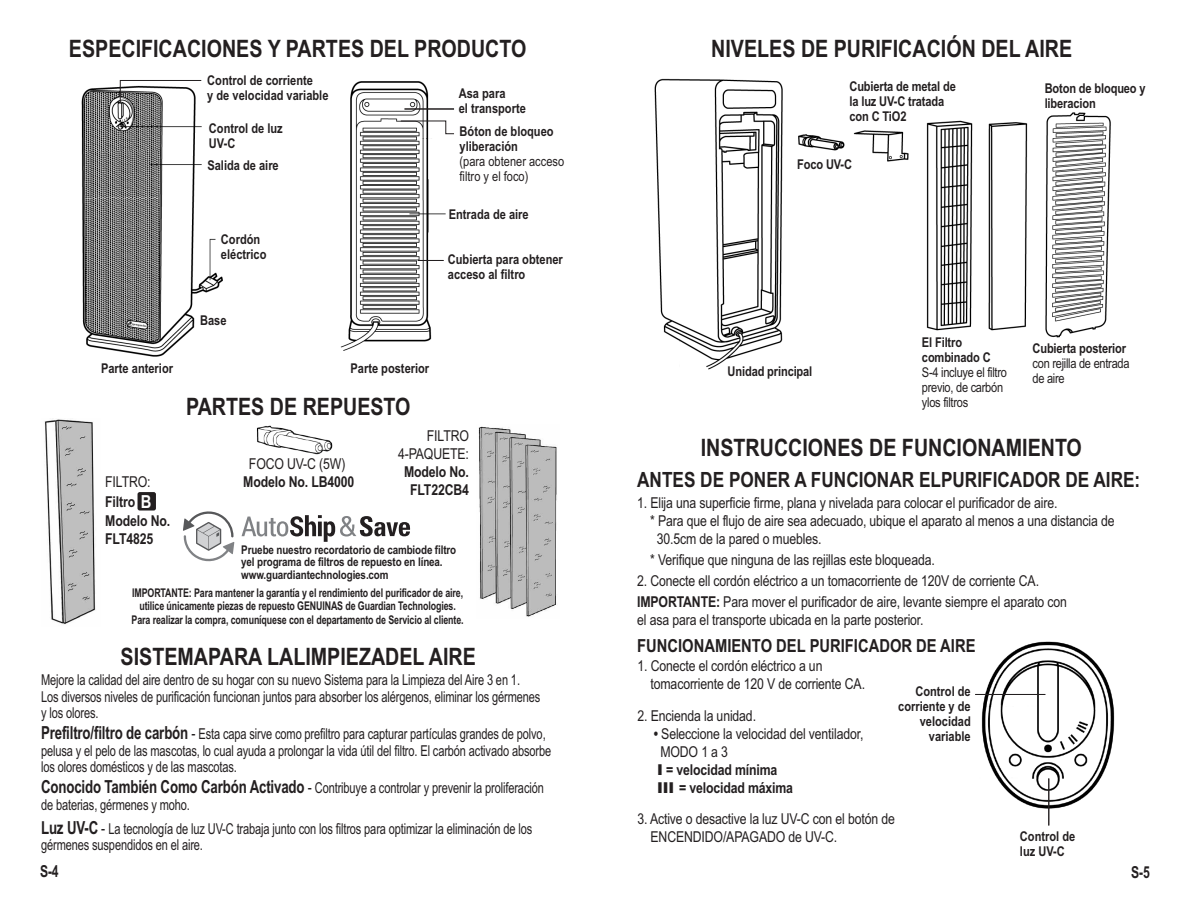
<style>
.page{position:relative;width:1188px;height:918px;background:#fff}
.page>*{position:absolute;margin:0;border:0;box-sizing:border-box;transform-origin:0 0}
.t1{font:700 24px "Arial Narrow";color:#231f20}
.t2{font:700 21px "Arial Narrow";color:#231f20}
.t3{font:700 18px "Arial Narrow";color:#231f20}
.t4{font:700 18px "Arial Narrow";color:#fff}
.t5{font:700 16.5px "Arial Narrow";color:#231f20;scale:.9 1}
.t6{font:15px/18px "Arial Narrow";letter-spacing:-.01em;color:#231f20}
.t7{font:15px/16.5px "Arial Narrow";letter-spacing:-.01em;color:#231f20;scale:.9 1}
.t8{font:700 15px/19.5px "Arial Narrow";letter-spacing:-.01em;color:#231f20}
.t9{font:700 13.5px/15px "Arial Narrow";color:#231f20}
.t10{font:13.5px/15px "Arial Narrow";letter-spacing:-.02em;color:#231f20}
.t11{font:13.5px/15px "Arial Narrow";color:#231f20}
.t12{font:700 12px/13.5px "Arial Narrow";letter-spacing:-.01em;color:#231f20;text-align:center;scale:.9 1}
.t13{font:700 12px/12.8px "Arial Narrow";letter-spacing:-.01em;color:#231f20}
.s1{font-weight:700;font-size:18px}
.s2{font-size:16.5px}
.s3{font-weight:700}
.s4{font-family:"Arial";font-weight:900}
</style>
<div class="page">
<img style="left:81px;top:80px;width:367px;height:277px">
<img style="left:654px;top:78px;width:457px;height:292px">
<div style="left:138px;top:492px;width:18px;height:19px;background:#231f20;border-radius:2px"></div>
<svg style="left:183px;top:511px;width:51px;height:51px"></svg>
<svg style="left:242px;top:515px;width:168px;height:27px"></svg>
<img style="left:44px;top:419px;width:52px;height:206px">
<img style="left:257px;top:425px;width:76px;height:30px">
<img style="left:478px;top:426px;width:79px;height:191px">
<hr style="left:405px;top:109px;width:49px;height:1px;background:#231f20">
<svg style="left:400px;top:120px;width:54px;height:14px"></svg>
<svg style="left:418px;top:260px;width:26px;height:1px"></svg>
<img style="left:981px;top:641px;width:134px;height:170px">
<hr style="left:1048px;top:778px;width:1px;height:47px;background:#231f20">
<hr style="left:975px;top:694px;width:70px;height:1px;background:#231f20">
<svg style="left:120px;top:80px;width:82px;height:24px"></svg>
<h1 class="t1" style="left:69px;top:35px;width:459px">ESPECIFICACIONES Y PARTES DEL PRODUCTO</h1>
<p class="t9" style="left:207px;top:73px;width:123px">Control de corriente<br>y de velocidad variable</p>
<p class="t9" style="left:209px;top:121px;width:75px">Control de luz<br>UV-C</p>
<p class="t9" style="left:207px;top:158px;width:73px">Salida de aire</p>
<p class="t9" style="left:221px;top:232px;width:47px">Cordón eléctrico</p>
<p class="t9" style="left:200px;top:313px;width:28px">Base</p>
<p class="t9" style="left:101px;top:361px;width:73px">Parte anterior</p>
<p class="t9" style="left:351px;top:361px;width:80px">Parte posterior</p>
<h1 class="t1" style="left:186px;top:393px;width:226px">PARTES DE REPUESTO</h1>
<p class="t9" style="left:459px;top:86px;width:69px">Asa para<br>el transporte</p>
<p class="t9" style="left:460px;top:124px;width:96px">Bóton de bloqueo yliberación</p>
<p class="t11" style="left:460px;top:154px;width:106px">(para obtener acceso filtro y el foco)</p>
<p class="t9" style="left:449px;top:207px;width:81px">Entrada de aire</p>
<p class="t9" style="left:448px;top:252px;width:117px">Cubierta para obtener acceso al filtro</p>
<p class="t6" style="left:398px;top:427px;width:72px;text-align:right">FILTRO<br>4-PAQUETE:</p>
<p class="t8" style="left:404px;top:463px;width:66px;line-height:18px;text-align:center">Modelo No.<br>FLT22CB4</p>
<p class="t6" style="left:249px;top:455px;width:98px">FOCO UV-C (5W)</p>
<p class="t8" style="left:243px;top:472px;width:113px">Modelo No. LB4000</p>
<p class="t6" style="left:105px;top:473px;width:47px">FILTRO:</p>
<p class="t8" style="left:105px;top:492px;width:66px">Filtro B<br>Modelo No.</p>
<p class="t8" style="left:105px;top:530px;width:50px">FLT4825</p>
<p class="t4" style="left:141px;top:491px;width:12px">B</p>
<p class="t13" style="left:241px;top:543px;width:216px">Pruebe nuestro recordatorio de cambiode filtro yel programa de filtros de repuesto en línea. www.guardiantechnologies.com</p>
<p class="t12" style="left:132px;top:586px;width:370px">IMPORTANTE: Para mantener la garantía y el rendimiento del purificador de aire, utilice únicamente piezas de repuesto GENUINAS de Guardian Technologies.<br>Para realizar la compra, comuníquese con el departamento de Servicio al cliente.</p>
<h1 class="t1" style="left:121px;top:643px;width:357px">SISTEMAPARA LALIMPIEZADEL AIRE</h1>
<p class="t7" style="left:41px;top:672px;width:556px">Mejore la calidad del aire dentro de su hogar con su nuevo Sistema para la Limpieza del Aire 3 en 1.<br>Los diversos niveles de purificación funcionan juntos para absorber los alérgenos, eliminar los gérmenes y los olores.</p>
<p class="t7" style="left:41px;top:726px;width:568px"><span class="s1">Prefiltro/filtro de carbón</span> <span class="s2">-</span> Esta capa sirve como prefiltro para capturar partículas grandes de polvo, pelusa y el pelo de las mascotas, lo cual ayuda a prolongar la vida útil del filtro. El carbón activado absorbe los olores domésticos y de las mascotas.</p>
<p class="t7" style="left:41px;top:780px;width:560px"><span class="s1">Conocido También Como Carbón Activado</span> <span class="s2">-</span> Contribuye a controlar y prevenir la proliferación de baterias, gérmenes y moho.</p>
<p class="t7" style="left:41px;top:820px;width:548px"><span class="s1">Luz UV-C</span> <span class="s2">-</span> La tecnología de luz UV-C trabaja junto con los filtros para optimizar la eliminación de los gérmenes suspendidos en el aire.</p>
<h1 class="t1" style="left:711px;top:35px;width:362px">NIVELES DE PURIFICACIÓN DEL AIRE</h1>
<p class="t9" style="left:850px;top:79px;width:108px">Cubierta de metal de la luz UV-C tratada con C TiO2</p>
<p class="t9" style="left:797px;top:157px;width:56px">Foco UV-C</p>
<p class="t9" style="left:1045px;top:81px;width:103px">Boton de bloqueo y liberacion</p>
<p class="t9" style="left:728px;top:364px;width:86px">Unidad principal</p>
<p class="t9" style="left:922px;top:335px;width:70px">El Filtro combinado C</p>
<p class="t10" style="left:922px;top:365px;width:87px">S-4 incluye el filtro previo, de carbón ylos filtros</p>
<p class="t9" style="left:1033px;top:341px;width:95px">Cubierta posterior</p>
<p class="t10" style="left:1033px;top:356px;width:99px">con rejilla de entrada de aire</p>
<h1 class="t1" style="left:701px;top:434px;width:383px">INSTRUCCIONES DE FUNCIONAMIENTO</h1>
<h2 class="t2" style="left:637px;top:467px;width:505px">ANTES DE PONER A FUNCIONAR ELPURIFICADOR DE AIRE:</h2>
<p class="t6" style="left:637px;top:494px;width:422px">1. Elija una superficie firme, plana y nivelada para colocar el purificador de aire.</p>
<p class="t6" style="left:650px;top:512px;width:466px">* Para que el flujo de aire sea adecuado, ubique el aparato al menos a una distancia de</p>
<p class="t6" style="left:657px;top:530px;width:166px">30.5cm de la pared o muebles.</p>
<p class="t6" style="left:650px;top:551px;width:286px">* Verifique que ninguna de las rejillas este bloqueada.</p>
<p class="t6" style="left:637px;top:570px;width:431px;line-height:21px">2. Conecte ell cordón eléctrico a un tomacorriente de 120V de corriente CA.<br><span class="s3">IMPORTANTE:</span> Para mover el purificador de aire, levante siempre el aparato con</p>
<p class="t6" style="left:637px;top:611px;width:288px">el asa para el transporte ubicada en la parte posterior.</p>
<p class="t3" style="left:637px;top:635px;width:340px">FUNCIONAMIENTO DEL PURIFICADOR DE AIRE</p>
<p class="t6" style="left:651px;top:657px;width:216px;text-indent:-13px">1. Conecte el cordón eléctrico a un tomacorriente de 120 V de corriente CA.</p>
<p class="t6" style="left:638px;top:707px;width:120px">2. Encienda la unidad.</p>
<p class="t6" style="left:654px;top:725px;width:211px"><span class="s3">•</span> Seleccione la velocidad del ventilador,<br>MODO 1 a 3<br><span class="s4">I</span> <span class="s3">= velocidad mínima<br></span><span class="s4">III</span> <span class="s3">= velocidad máxima</span></p>
<p class="t6" style="left:651px;top:810px;width:246px;text-indent:-13px">3. Active o desactive la luz UV-C con el botón de<br>ENCENDIDO/APAGADO de UV-C.</p>
<p class="t9" style="left:898px;top:684px;width:74px;text-align:right">Control de corriente y de velocidad variable</p>
<p class="t9" style="left:1020px;top:829px;width:57px">Control de luz UV-C</p>
<p class="t5" style="left:40px;top:862px;width:22px">S-4</p>
<p class="t5" style="left:1131px;top:863px;width:22px">S-5</p>
</div>
